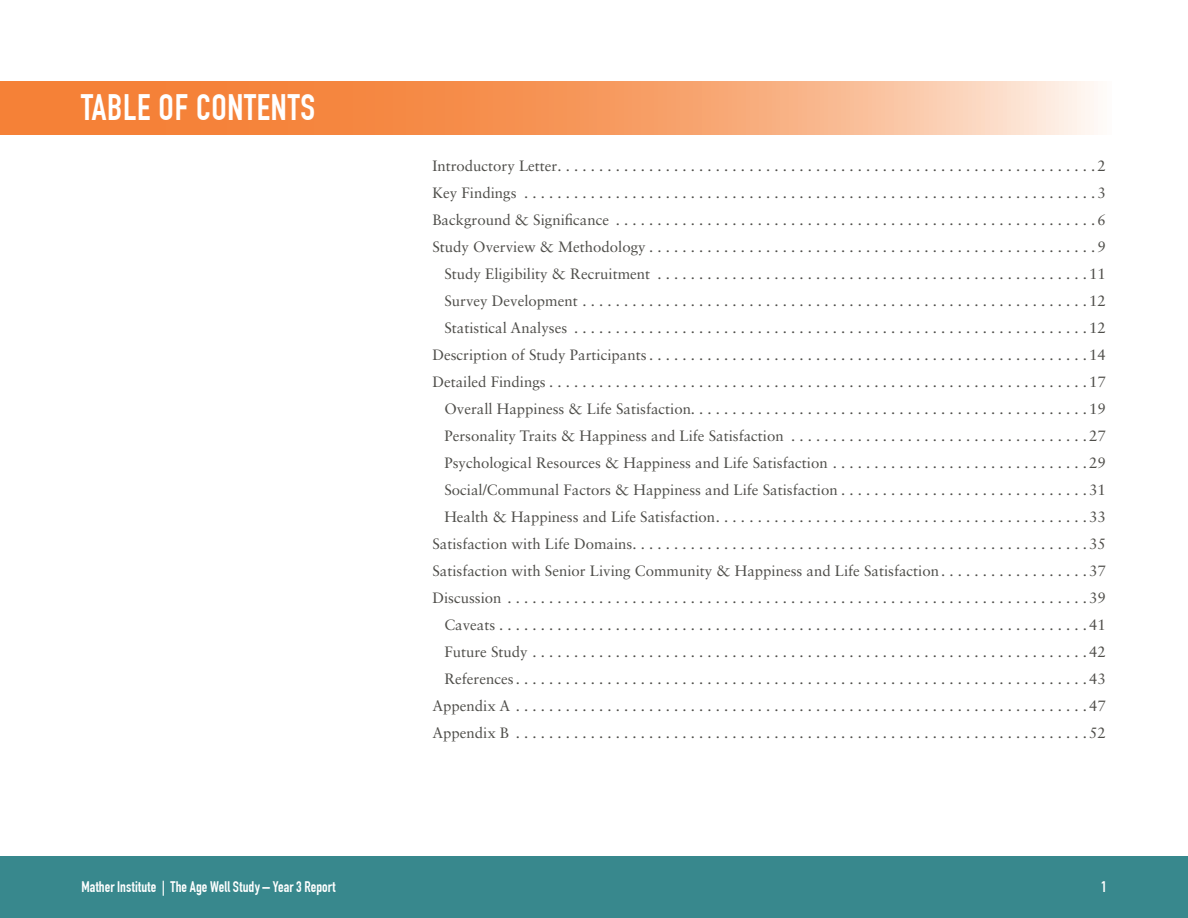
<style>
.page{position:relative;width:1188px;height:918px;background:#fff}
.page>*{position:absolute;margin:0;border:0;box-sizing:border-box;transform-origin:0 0}
.heading{font:700 36px "DIN Condensed";letter-spacing:.02em;color:#fff}
.t1{font:15px/27px "Sabon LT Std";color:#4e4d49;text-align:justify}
.t2{font:700 15px "DIN Condensed";letter-spacing:.005em;color:#fff}
</style>
<div class="page">
<svg style="left:0;top:81px;width:1094px;height:53px;background:#f7a16a"></svg>
<div style="left:0;top:856px;width:1188px;height:62px;background:#38888d"></div>
<p class="heading" style="left:81px;top:87px;width:235px">TABLE OF CONTENTS</p>
<p class="t1" style="left:432px;top:152px;width:675px">Introductory Letter . . . . . . . . . . . . . . . . . . . . . . . . . . . . . . . . . . . . . . . . . . . . . . . . . . . . . . . . . . . . . . . . 2</p>
<p class="t1" style="left:432px;top:179px;width:675px">Key Findings . . . . . . . . . . . . . . . . . . . . . . . . . . . . . . . . . . . . . . . . . . . . . . . . . . . . . . . . . . . . . . . . . . . . 3</p>
<p class="t1" style="left:432px;top:206px;width:675px">Background &amp; Significance . . . . . . . . . . . . . . . . . . . . . . . . . . . . . . . . . . . . . . . . . . . . . . . . . . . . . . . . . 6</p>
<p class="t1" style="left:432px;top:233px;width:675px">Study Overview &amp; Methodology . . . . . . . . . . . . . . . . . . . . . . . . . . . . . . . . . . . . . . . . . . . . . . . . . . . . . 9</p>
<p class="t1" style="left:444px;top:260px;width:663px">Study Eligibility &amp; Recruitment . . . . . . . . . . . . . . . . . . . . . . . . . . . . . . . . . . . . . . . . . . . . . . . . . . . 11</p>
<p class="t1" style="left:444px;top:287px;width:663px">Survey Development . . . . . . . . . . . . . . . . . . . . . . . . . . . . . . . . . . . . . . . . . . . . . . . . . . . . . . . . . . . . 12</p>
<p class="t1" style="left:444px;top:314px;width:663px">Statistical Analyses . . . . . . . . . . . . . . . . . . . . . . . . . . . . . . . . . . . . . . . . . . . . . . . . . . . . . . . . . . . . . 12</p>
<p class="t1" style="left:432px;top:341px;width:675px">Description of Study Participants . . . . . . . . . . . . . . . . . . . . . . . . . . . . . . . . . . . . . . . . . . . . . . . . . . . . 14</p>
<p class="t1" style="left:432px;top:368px;width:675px">Detailed Findings . . . . . . . . . . . . . . . . . . . . . . . . . . . . . . . . . . . . . . . . . . . . . . . . . . . . . . . . . . . . . . . . 17</p>
<p class="t1" style="left:444px;top:395px;width:663px">Overall Happiness &amp; Life Satisfaction................................................19</p>
<p class="t1" style="left:444px;top:422px;width:663px">Personality Traits &amp; Happiness and Life Satisfaction . . . . . . . . . . . . . . . . . . . . . . . . . . . . . . . . . . . 27</p>
<p class="t1" style="left:444px;top:449px;width:663px">Psychological Resources &amp; Happiness and Life Satisfaction . . . . . . . . . . . . . . . . . . . . . . . . . . . . . . 29</p>
<p class="t1" style="left:444px;top:476px;width:663px">Social/Communal Factors &amp; Happiness and Life Satisfaction . . . . . . . . . . . . . . . . . . . . . . . . . . . . . 31</p>
<p class="t1" style="left:432px;top:503px;width:675px;text-indent:12px">Health &amp; Happiness and Life Satisfaction . . . . . . . . . . . . . . . . . . . . . . . . . . . . . . . . . . . . . . . . . . . . 33<br>Satisfaction with Life Domains . . . . . . . . . . . . . . . . . . . . . . . . . . . . . . . . . . . . . . . . . . . . . . . . . . . . . . 35<br>Satisfaction with Senior Living Community &amp; Happiness and Life Satisfaction . . . . . . . . . . . . . . . . . 37</p>
<p class="t1" style="left:432px;top:584px;width:675px">Discussion . . . . . . . . . . . . . . . . . . . . . . . . . . . . . . . . . . . . . . . . . . . . . . . . . . . . . . . . . . . . . . . . . . . . . 39</p>
<p class="t1" style="left:444px;top:611px;width:663px">Caveats . . . . . . . . . . . . . . . . . . . . . . . . . . . . . . . . . . . . . . . . . . . . . . . . . . . . . . . . . . . . . . . . . . . . . . 41<br>Future Study . . . . . . . . . . . . . . . . . . . . . . . . . . . . . . . . . . . . . . . . . . . . . . . . . . . . . . . . . . . . . . . . . . 42</p>
<p class="t1" style="left:444px;top:665px;width:663px">References . . . . . . . . . . . . . . . . . . . . . . . . . . . . . . . . . . . . . . . . . . . . . . . . . . . . . . . . . . . . . . . . . . . . 43</p>
<p class="t1" style="left:432px;top:692px;width:675px">Appendix A . . . . . . . . . . . . . . . . . . . . . . . . . . . . . . . . . . . . . . . . . . . . . . . . . . . . . . . . . . . . . . . . . . . . 47</p>
<p class="t1" style="left:432px;top:719px;width:675px">Appendix B . . . . . . . . . . . . . . . . . . . . . . . . . . . . . . . . . . . . . . . . . . . . . . . . . . . . . . . . . . . . . . . . . . . . 52</p>
<p class="t2" style="left:81px;top:878px;width:256px">Mather Institute | The Age Well Study – Year 3 Report</p>
<p class="t2" style="left:1101px;top:878px;width:7px">1</p>
</div>
